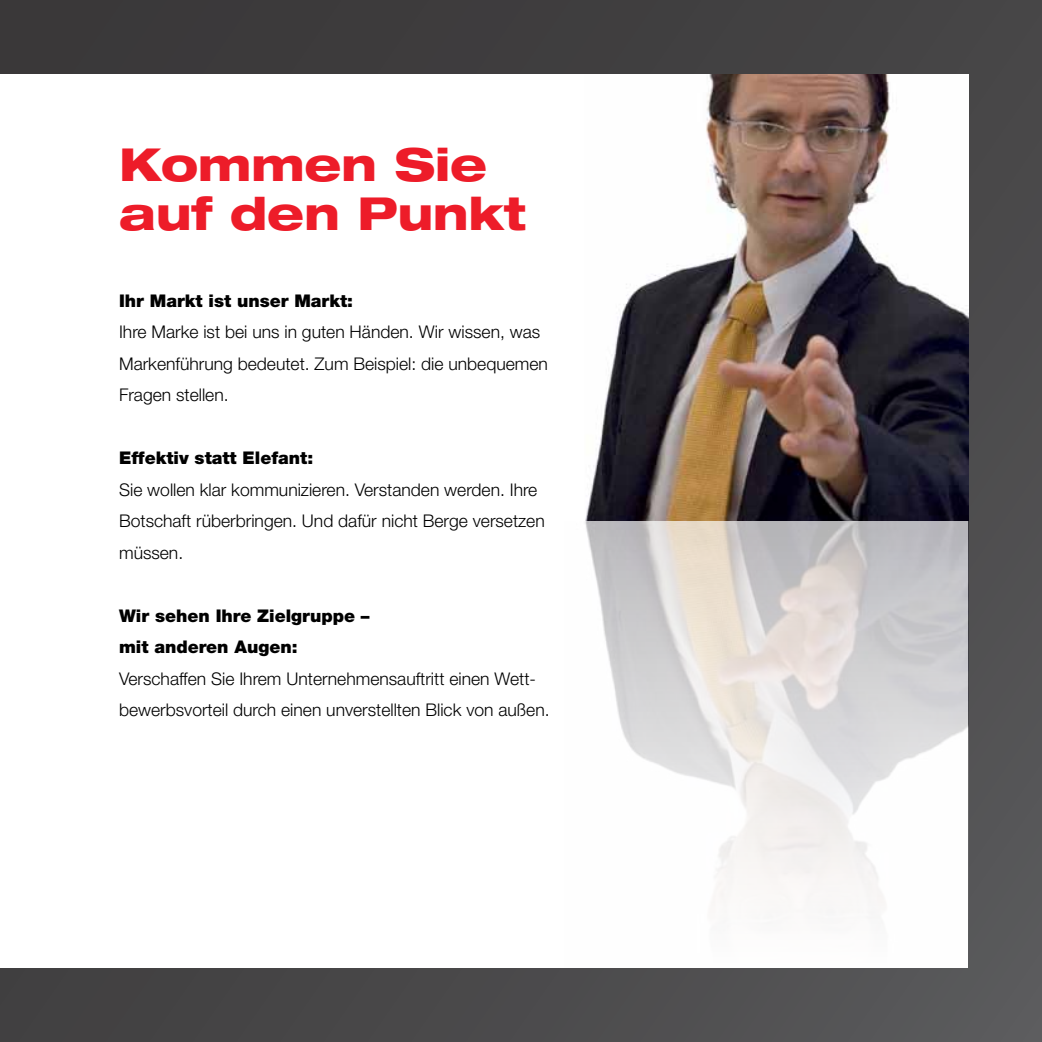
<style>
.page{position:relative;width:1042px;height:1042px;background:#fff}
.page>*{position:absolute;margin:0;border:0;box-sizing:border-box;transform-origin:0 0}
.t1{font:800 expanded 45.5px/49px "Helvetica Neue LT Std";color:#ed1c29}
.t2{font:300 17.5px/31.5px "Helvetica Neue LT Std";color:#000}
.t3{font:900 17.5px/31.5px "Helvetica Neue LT Std";color:#000}
</style>
<div class="page">
<div style="left:0;top:0;width:1042px;height:1042px;background:linear-gradient(to right,#3c3a3b,#504f51)"></div>
<div style="left:0;top:74px;width:967px;height:893px;background:#fff"></div>
<img style="left:585px;top:74px;width:384px;height:447px">
<img style="left:564px;top:521px;width:405px;height:450px">
<h1 class="t1" style="left:119px;top:139px;width:409px">Kommen Sie auf den Punkt</h1>
<p class="t3" style="left:119px;top:284px;width:235px">Ihr Markt ist unser Markt:</p>
<p class="t2" style="left:119px;top:316px;width:430px">Ihre Marke ist bei uns in guten Händen. Wir wissen, was<br>Markenführung bedeutet. Zum Beispiel: die unbequemen<br>Fragen stellen.</p>
<p class="t3" style="left:119px;top:442px;width:196px">Effektiv statt Elefant:</p>
<p class="t2" style="left:119px;top:473px;width:427px">Sie wollen klar kommunizieren. Verstanden werden. Ihre<br>Botschaft rüberbringen. Und dafür nicht Berge versetzen müssen.</p>
<p class="t3" style="left:119px;top:599px;width:252px">Wir sehen Ihre Zielgruppe – mit anderen Augen:</p>
<p class="t2" style="left:119px;top:662px;width:432px">Verschaffen Sie Ihrem Unternehmensauftritt einen Wett&shy;bewerbsvorteil durch einen unverstellten Blick von außen.</p>
</div>
